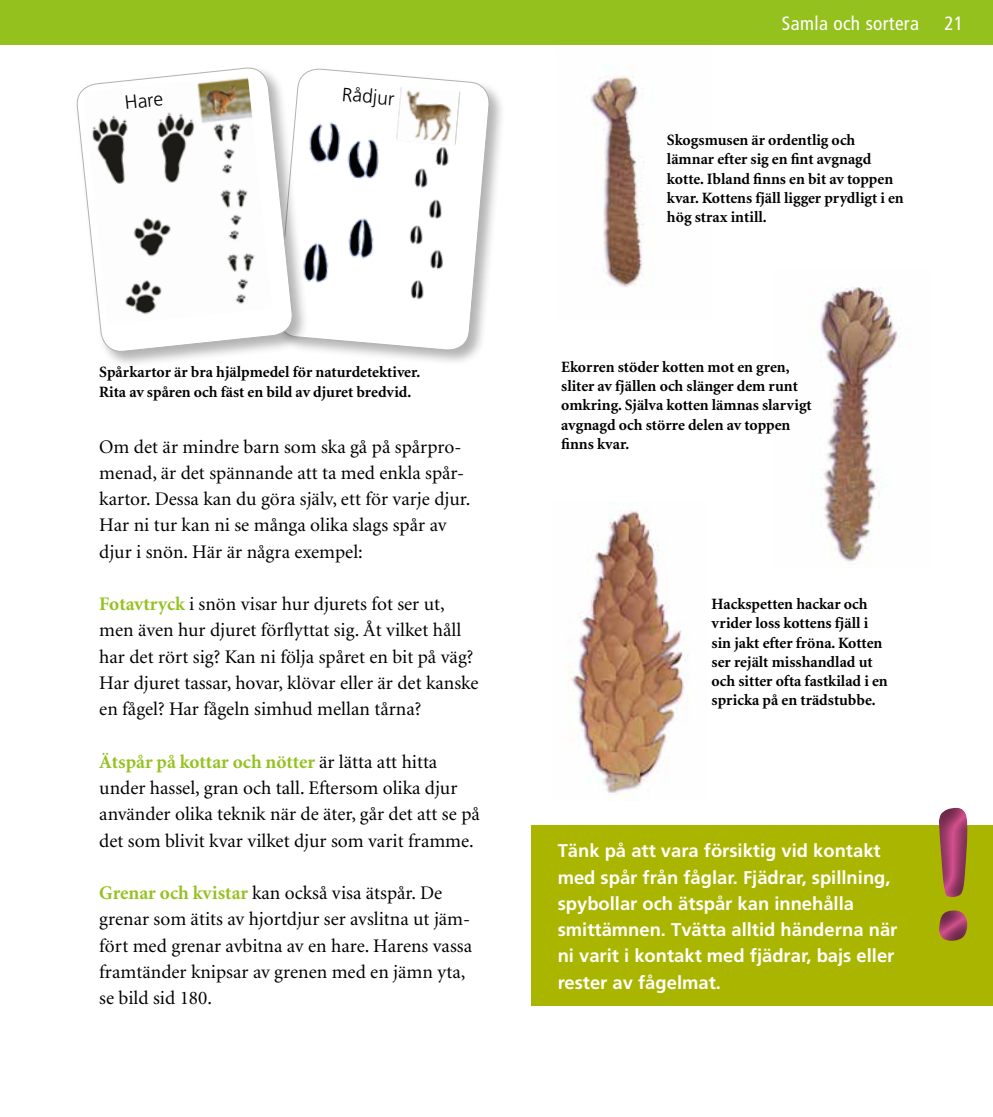
<style>
.page{position:relative;width:993px;height:1117px;background:#fff}
.page>*{position:absolute;margin:0;border:0;box-sizing:border-box;transform-origin:0 0}
.t1{font:201.25px "Chubby Cheeks";color:#d3508e}
.t2{font:19.25px/26.2px "Minion LT";color:#000}
.t3{font:condensed 19.25px "Frutiger";letter-spacing:.02em;color:#fff}
.t4{font:300 19.25px "Frutiger";color:#000}
.t5{font:700 18.38px/26.2px "Frutiger";color:#fff}
.t6{font:700 15.75px/19.2px "Minion LT";color:#000}
.s1{font-weight:700;color:#95c11f}
</style>
<div class="page">
<img style="left:590px;top:67px;width:57px;height:220px">
<img style="left:820px;top:287px;width:80px;height:275px">
<img style="left:568px;top:501px;width:121px;height:299px">
<div style="left:531px;top:825px;width:461px;height:180px;background:#aab500"></div>
<div style="left:923px;top:785px;width:62px;height:177px;background:#000;opacity:.5"></div>
<div style="left:0;top:0;width:992px;height:45px;background:#95c11f"></div>
<div style="left:275px;top:66px;width:230px;height:301px;background:#000;opacity:.3"></div>
<svg style="left:309px;top:67px;width:181px;height:285px"></svg>
<div style="left:75px;top:65px;width:234px;height:303px;background:#000;opacity:.3"></div>
<svg style="left:75px;top:66px;width:219px;height:287px"></svg>
<div style="left:123px;top:89px;width:41px;height:21px;background:#fff"></div>
<p class="t4" style="left:124px;top:91px;width:40px;rotate:-6deg">Hare</p>
<p class="t4" style="left:343px;top:83px;width:54px;rotate:5deg">Rådjur</p>
<p class="t6" style="left:99px;top:363px;width:322px">Spårkartor är bra hjälpmedel för naturdetektiver.<br>Rita av spåren och fäst en bild av djuret bredvid.</p>
<p class="t2" style="left:99px;top:434px;width:372px">Om det är mindre barn som ska gå på spårpro&shy;menad, är det spännande att ta med enkla spår&shy;kartor. Dessa kan du göra själv, ett för varje djur.<br>Har ni tur kan ni se många olika slags spår av djur i snön. Här är några exempel:</p>
<p class="t2" style="left:99px;top:591px;width:380px"><span class="s1">Fotavtryck</span> i snön visar hur djurets fot ser ut, men även hur djuret förflyttat sig. Åt vilket håll har det rört sig? Kan ni följa spåret en bit på väg?<br>Har djuret tassar, hovar, klövar eller är det kanske en fågel? Har fågeln simhud mellan tårna?</p>
<p class="t2" style="left:99px;top:749px;width:382px"><span class="s1">Ätspår på kottar och nötter</span> är lätta att hitta under hassel, gran och tall. Eftersom olika djur använder olika teknik när de äter, går det att se på det som blivit kvar vilket djur som varit framme.</p>
<p class="t2" style="left:99px;top:880px;width:374px"><span class="s1">Grenar och kvistar</span> kan också visa ätspår. De grenar som ätits av hjortdjur ser avslitna ut jäm&shy;fört med grenar avbitna av en hare. Harens vassa framtänder knipsar av grenen med en jämn yta, se bild sid 180.</p>
<p class="t3" style="left:781px;top:12px;width:138px">Samla och sortera</p>
<p class="t3" style="left:944px;top:12px;width:20px">21</p>
<p class="t6" style="left:666px;top:131px;width:238px">Skogsmusen är ordentlig och lämnar efter sig en fint avgnagd kotte. Ibland finns en bit av toppen kvar. Kottens fjäll ligger prydligt i en hög strax intill.</p>
<p class="t6" style="left:561px;top:357px;width:252px">Ekorren stöder kotten mot en gren, sliter av fjällen och slänger dem runt omkring. Själva kotten lämnas slarvigt avgnagd och större delen av toppen finns kvar.</p>
<p class="t6" style="left:711px;top:595px;width:177px">Hackspetten hackar och vrider loss kottens fjäll i sin jakt efter fröna. Kotten ser rejält misshandlad ut och sitter ofta fastkilad i en spricka på en trädstubbe.</p>
<p class="t5" style="left:557px;top:837px;width:341px">Tänk på att vara försiktig vid kontakt med spår från fåglar. Fjädrar, spillning, spybollar och ätspår kan innehålla smittämnen. Tvätta alltid händerna när ni varit i kontakt med fjädrar, bajs eller rester av fågelmat.</p>
<h1 class="t1" style="left:937px;top:761px;width:37px">!</h1>
</div>
